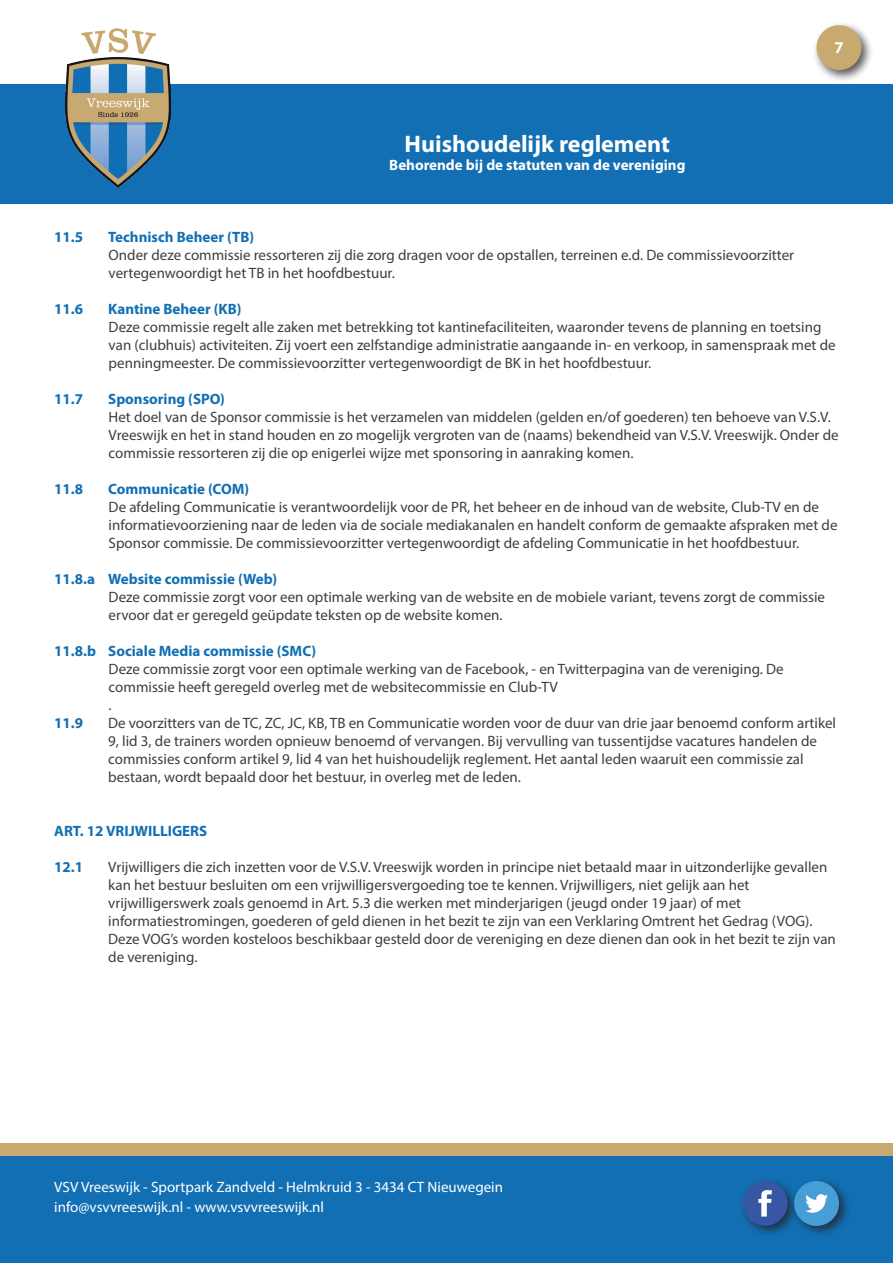
<style>
.page{position:relative;width:893px;height:1263px;background:#fff}
.page>*{position:absolute;margin:0;border:0;box-sizing:border-box;transform-origin:0 0}
.t1{font:700 24px "Myriad Pro";color:#fff}
.t2{font:700 16.5px "Myriad Pro";color:#fff}
.t3{font:15px/18px "Myriad Pro";color:#3e3e3f}
.t4{font:700 15px "Myriad Pro";color:#126fb3}
.t5{font:15px/19.5px "Myriad Pro";color:#fff}
.t6{font:700 15px "Myriad Pro";color:#fff}
</style>
<div class="page">
<div style="left:812px;top:21px;width:62px;height:62px;background:#231f20;opacity:.75"></div>
<div style="left:816px;top:25px;width:45px;height:45px;background:#c8a970;border-radius:22px"></div>
<div style="left:0;top:1144px;width:893px;height:119px;background:#c8a970"></div>
<div style="left:0;top:84px;width:893px;height:119px;background:#126fb3"></div>
<div style="left:0;top:1157px;width:893px;height:106px;background:#126fb3"></div>
<img style="left:65px;top:29px;width:105px;height:158px">
<div style="left:739px;top:1177px;width:61px;height:61px;background:#231f20;opacity:.75"></div>
<div style="left:743px;top:1181px;width:44px;height:45px;background:#3757a5;border-radius:22px"></div>
<svg style="left:758px;top:1190px;width:14px;height:26px"></svg>
<div style="left:790px;top:1177px;width:62px;height:61px;background:#231f20;opacity:.75"></div>
<div style="left:794px;top:1181px;width:45px;height:45px;background:#469ed7;border-radius:22px"></div>
<svg style="left:805px;top:1194px;width:23px;height:19px"></svg>
<h1 class="t1" style="left:405px;top:130px;width:267px">Huishoudelijk reglement</h1>
<p class="t6" style="left:389px;top:156px;width:298px">Behorende bij de statuten van de vereniging</p>
<p class="t2" style="left:834px;top:38px;width:11px">7</p>
<p class="t4" style="left:54px;top:228px;width:30px">11.5</p>
<p class="t4" style="left:108px;top:228px;width:147px">Technisch Beheer (TB)</p>
<p class="t3" style="left:109px;top:245px;width:687px">Onder deze commissie ressorteren zij die zorg dragen voor de opstallen, terreinen e.d. De commissievoorzitter vertegenwoordigt het TB in het hoofdbestuur.</p>
<p class="t4" style="left:54px;top:300px;width:30px">11.6</p>
<p class="t4" style="left:108px;top:300px;width:135px">Kantine Beheer (KB)</p>
<p class="t3" style="left:109px;top:317px;width:728px">Deze commissie regelt alle zaken met betrekking tot kantinefaciliteiten, waaronder tevens de planning en toetsing van (clubhuis) activiteiten. Zij voert een zelfstandige administratie aangaande in- en verkoop, in samenspraak met de penningmeester. De commissievoorzitter vertegenwoordigt de BK in het hoofdbestuur.</p>
<p class="t4" style="left:54px;top:390px;width:30px">11.7</p>
<p class="t4" style="left:108px;top:390px;width:118px">Sponsoring (SPO)</p>
<p class="t3" style="left:109px;top:407px;width:731px">Het doel van de Sponsor commissie is het verzamelen van middelen (gelden en/of goederen) ten behoeve van V.S.V.<br>Vreeswijk en het in stand houden en zo mogelijk vergroten van de (naams) bekendheid van V.S.V. Vreeswijk. Onder de commissie ressorteren zij die op enigerlei wijze met sponsoring in aanraking komen.</p>
<p class="t4" style="left:54px;top:480px;width:30px">11.8</p>
<p class="t4" style="left:108px;top:480px;width:142px">Communicatie (COM)</p>
<p class="t3" style="left:109px;top:497px;width:730px">De afdeling Communicatie is verantwoordelijk voor de PR, het beheer en de inhoud van de website, Club-TV en de informatievoorziening naar de leden via de sociale mediakanalen en handelt conform de gemaakte afspraken met de<br>Sponsor commissie. De commissievoorzitter vertegenwoordigt de afdeling Communicatie in het hoofdbestuur.</p>
<p class="t4" style="left:54px;top:570px;width:225px">11.8.a Website commissie (Web)</p>
<p class="t3" style="left:109px;top:587px;width:718px">Deze commissie zorgt voor een optimale werking van de website en de mobiele variant, tevens zorgt de commissie ervoor dat er geregeld geüpdate teksten op de website komen.</p>
<p class="t4" style="left:54px;top:642px;width:263px">11.8.b Sociale Media commissie (SMC)</p>
<p class="t3" style="left:109px;top:659px;width:677px">Deze commissie zorgt voor een optimale werking van de Facebook, - en Twitterpagina van de vereniging. De commissie heeft geregeld overleg met de websitecommissie en Club-TV<br>.</p>
<p class="t4" style="left:54px;top:714px;width:30px">11.9</p>
<p class="t3" style="left:108px;top:713px;width:729px">De voorzitters van de TC, ZC, JC, KB, TB en Communicatie worden voor de duur van drie jaar benoemd conform artikel 9, lid 3, de trainers worden opnieuw benoemd of vervangen. Bij vervulling van tussentijdse vacatures handelen de commissies conform artikel 9, lid 4 van het huishoudelijk reglement. Het aantal leden waaruit een commissie zal bestaan, wordt bepaald door het bestuur, in overleg met de leden.</p>
<p class="t4" style="left:54px;top:822px;width:155px">ART. 12 VRIJWILLIGERS</p>
<p class="t4" style="left:54px;top:858px;width:30px">12.1</p>
<p class="t3" style="left:108px;top:857px;width:729px">Vrijwilligers die zich inzetten voor de V.S.V. Vreeswijk worden in principe niet betaald maar in uitzonderlijke gevallen kan het bestuur besluiten om een vrijwilligersvergoeding toe te kennen. Vrijwilligers, niet gelijk aan het vrijwilligerswerk zoals genoemd in Art. 5.3 die werken met minderjarigen (jeugd onder 19 jaar) of met informatiestromingen, goederen of geld dienen in het bezit te zijn van een Verklaring Omtrent het Gedrag (VOG).<br>Deze VOG’s worden kosteloos beschikbaar gesteld door de vereniging en deze dienen dan ook in het bezit te zijn van de vereniging.</p>
<p class="t5" style="left:54px;top:1177px;width:450px">VSV Vreeswijk - Sportpark Zandveld - Helmkruid 3 - 3434 CT Nieuwegein info@vsvvreeswijk.nl - www.vsvvreeswijk.nl</p>
</div>
